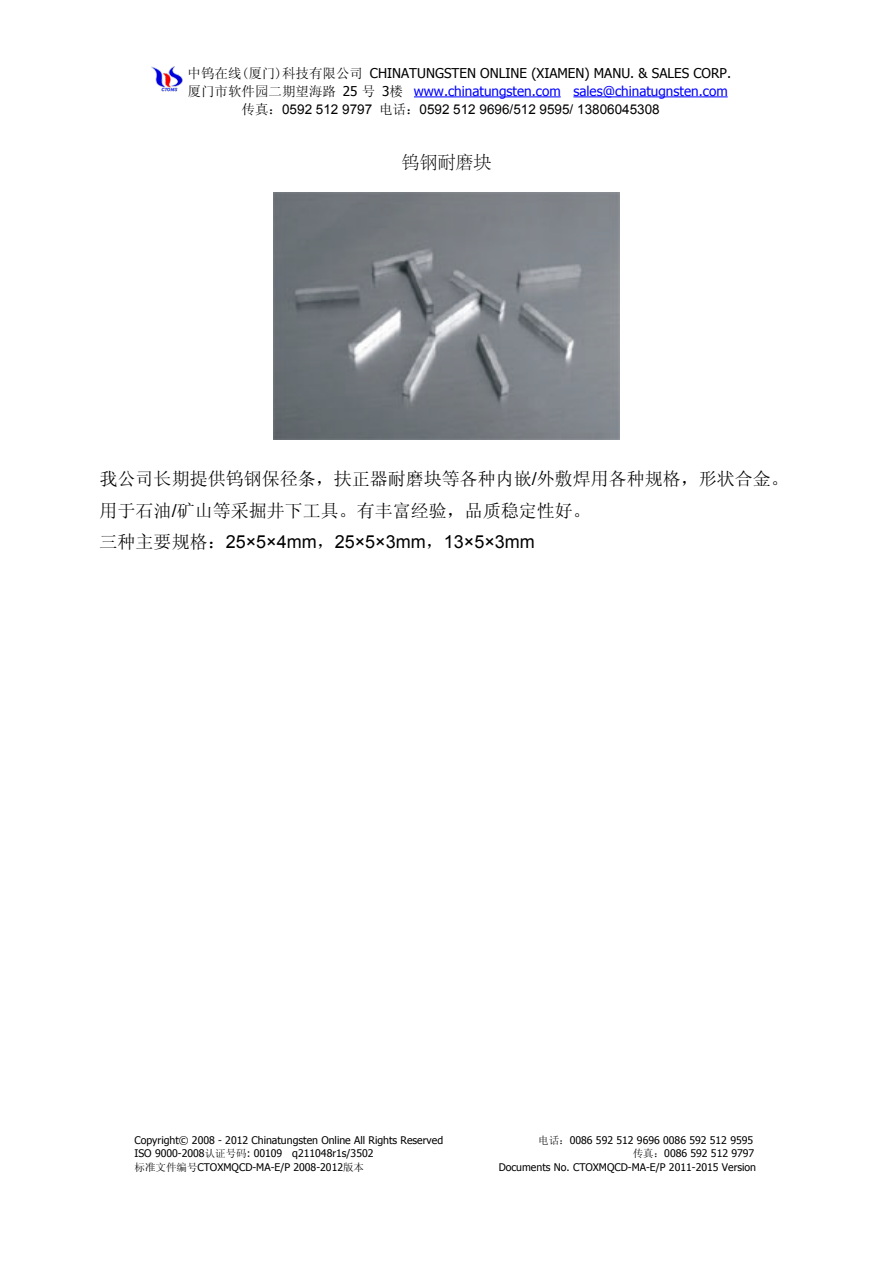
<style>
.page{position:relative;width:893px;height:1263px;background:#fff}
.page>*{position:absolute;margin:0;border:0;box-sizing:border-box;transform-origin:0 0}
.t1{font:18px/31.5px "Sim Sun";color:#000}
.t2{font:18px "Arial";color:#000}
.t3{font:300 18px "Adobe Song Std";color:#000}
.t4{font:13.5px/18px "Tahoma";color:#000}
.t5{font:13.5px "Arial";color:#000}
.t6{font:10.5px "Tahoma";color:#000}
.s1{font-family:"Sim Sun"}
.s2{color:#00f}
.s3{font-family:"Arial"}
</style>
<div class="page">
<img style="left:151px;top:66px;width:32px;height:26px">
<hr style="left:414px;top:96px;width:147px;height:1px;background:#00f">
<hr style="left:573px;top:96px;width:155px;height:1px;background:#00f">
<img style="left:273px;top:192px;width:347px;height:248px">
<p class="t4" style="left:188px;top:63px;width:545px"><span class="s1">中钨在线(厦门)科技有限公司</span> CHINATUNGSTEN ONLINE (XIAMEN) MANU. &amp; SALES CORP.<span class="s1">厦门市软件园二期望海路</span> 25 <span class="s1">号</span> 3<span class="s1">楼</span> <span class="s2">www.chinatungsten.com sales@chinatugnsten.com</span></p>
<p class="t5" style="left:242px;top:100px;width:420px"><span class="s1">传真：</span>0592 512 9797 <span class="s1">电话：</span>0592 512 9696/512 9595/ 13806045308</p>
<h1 class="t3" style="left:401px;top:153px;width:91px">钨钢耐磨块</h1>
<h1 class="t1" style="left:100px;top:463px;width:691px">我公司长期提供钨钢保径条，扶正器耐磨块等各种内嵌<span class="s3">/</span>外敷焊用各种规格，形状合金。用于石油<span class="s3">/</span>矿山等采掘井下工具。有丰富经验，品质稳定性好。</h1>
<h1 class="t2" style="left:100px;top:530px;width:437px"><span class="s1">三种主要规格：</span>25×5×4mm<span class="s1">，</span>25×5×3mm<span class="s1">，</span>13×5×3mm</h1>
<p class="t6" style="left:134px;top:1133px;width:310px">Copyright© 2008 - 2012 Chinatungsten Online All Rights Reserved</p>
<p class="t6" style="left:538px;top:1133px;width:217px"><span class="s1">电话：</span>0086 592 512 9696 0086 592 512 9595</p>
<p class="t6" style="left:134px;top:1146px;width:241px">ISO 9000-2008<span class="s1">认证号码</span>: 00109 q211048r1s/3502</p>
<p class="t6" style="left:633px;top:1146px;width:123px"><span class="s1">传真：</span>0086 592 512 9797</p>
<p class="t6" style="left:134px;top:1160px;width:231px"><span class="s1">标准文件编号</span>CTOXMQCD-MA-E/P 2008-2012<span class="s1">版本</span></p>
<p class="t6" style="left:499px;top:1160px;width:259px">Documents No. CTOXMQCD-MA-E/P 2011-2015 Version</p>
</div>
